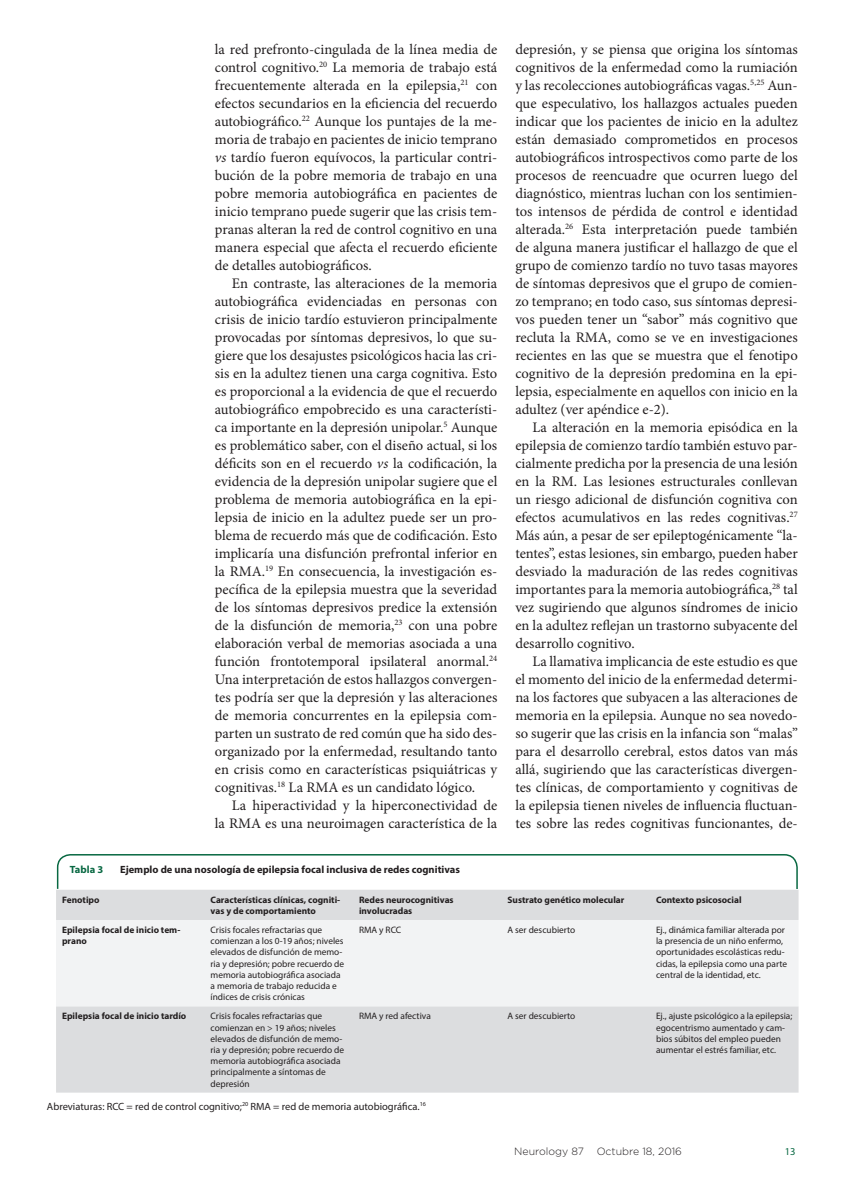
<style>
.page{position:relative;width:851px;height:1191px;background:#fff}
.page>*{position:absolute;margin:0;border:0;box-sizing:border-box;transform-origin:0 0}
.t1{font:14.55px/18px "Minion Pro";color:#221e1f;text-align:justify}
.t2{font:10.5px "Myriad Pro";color:#231f20}
.t3{font:700 10.5px "Myriad Pro";color:#231f20}
.t4{font:300 10.5px "Gotham";color:#231f20}
.t5{font:700 10.5px "Myriad Pro";color:#086842}
.t6{font:10.5px "Myriad Pro";color:#086842}
.t7{font:9.3px/11.2px "Myriad Pro";color:#231f20}
.t8{font:700 9.3px/11.2px "Myriad Pro";color:#231f20}
.s1{font-style:italic}
</style>
<div class="page">
<div style="left:56px;top:890px;width:742px;height:202px;background:#dcdddf"></div>
<div style="left:56px;top:920px;width:742px;height:86px;background:#f2f3f4"></div>
<svg style="left:56px;top:854px;width:742px;height:35px"></svg>
<p class="t1" style="left:215px;top:40px;width:284px">la red prefronto-cingulada de la línea media de control cognitivo.<sup>20</sup> La memoria de trabajo está frecuentemente alterada en la epilepsia,<sup>21</sup> con efectos secundarios en la eficiencia del recuerdo autobiográfico.<sup>22</sup> Aunque los puntajes de la me&shy;moria de trabajo en pacientes de inicio temprano <span class="s1">vs</span> tardío fueron equívocos, la particular contri&shy;bución de la pobre memoria de trabajo en una pobre memoria autobiográfica en pacientes de inicio temprano puede sugerir que las crisis tem&shy;pranas alteran la red de control cognitivo en una manera especial que afecta el recuerdo eficiente de detalles autobiográficos.</p>
<p class="t1" style="left:215px;top:274px;width:284px;text-indent:17px">En contraste, las alteraciones de la memoria autobiográfica evidenciadas en personas con crisis de inicio tardío estuvieron principalmente provocadas por síntomas depresivos, lo que su&shy;giere que los desajustes psicológicos hacia las cri&shy;sis en la adultez tienen una carga cognitiva. Esto es proporcional a la evidencia de que el recuerdo autobiográfico empobrecido es una característi&shy;ca importante en la depresión unipolar.<sup>5</sup> Aunque es problemático saber, con el diseño actual, si los déficits son en el recuerdo <span class="s1">vs</span> la codificación, la evidencia de la depresión unipolar sugiere que el problema de memoria autobiográfica en la epi&shy;lepsia de inicio en la adultez puede ser un pro&shy;blema de recuerdo más que de codificación. Esto implicaría una disfunción prefrontal inferior en la RMA.<sup>19</sup> En consecuencia, la investigación es&shy;pecífica de la epilepsia muestra que la severidad de los síntomas depresivos predice la extensión de la disfunción de memoria,<sup>23</sup> con una pobre elaboración verbal de memorias asociada a una función frontotemporal ipsilateral anormal.<sup>24<br></sup>Una interpretación de estos hallazgos convergen&shy;tes podría ser que la depresión y las alteraciones de memoria concurrentes en la epilepsia com&shy;parten un sustrato de red común que ha sido des&shy;organizado por la enfermedad, resultando tanto en crisis como en características psiquiátricas y cognitivas.<sup>18</sup> La RMA es un candidato lógico.</p>
<p class="t1" style="left:215px;top:796px;width:284px;text-align:right">La hiperactividad y la hiperconectividad de<br>la RMA es una neuroimagen característica de la</p>
<p class="t5" style="left:70px;top:863px;width:35px">Tabla 3</p>
<p class="t3" style="left:120px;top:863px;width:341px">Ejemplo de una nosología de epilepsia focal inclusiva de redes cognitivas</p>
<p class="t1" style="left:515px;top:40px;width:284px">depresión, y se piensa que origina los síntomas cognitivos de la enfermedad como la rumiación y las recolecciones autobiográficas vagas.<sup>5,25</sup> Aun&shy;que especulativo, los hallazgos actuales pueden indicar que los pacientes de inicio en la adultez están demasiado comprometidos en procesos autobiográficos introspectivos como parte de los procesos de reencuadre que ocurren luego del diagnóstico, mientras luchan con los sentimien&shy;tos intensos de pérdida de control e identidad alterada.<sup>26</sup> Esta interpretación puede también de alguna manera justificar el hallazgo de que el grupo de comienzo tardío no tuvo tasas mayores de síntomas depresivos que el grupo de comien&shy;zo temprano; en todo caso, sus síntomas depresi&shy;vos pueden tener un “sabor” más cognitivo que recluta la RMA, como se ve en investigaciones recientes en las que se muestra que el fenotipo cognitivo de la depresión predomina en la epi&shy;lepsia, especialmente en aquellos con inicio en la adultez (ver apéndice e-2).</p>
<p class="t1" style="left:515px;top:418px;width:284px;text-indent:17px">La alteración en la memoria episódica en la epilepsia de comienzo tardío también estuvo par&shy;cialmente predicha por la presencia de una lesión en la RM. Las lesiones estructurales conllevan un riesgo adicional de disfunción cognitiva con efectos acumulativos en las redes cognitivas.<sup>27<br></sup>Más aún, a pesar de ser epileptogénicamente “la&shy;tentes”, estas lesiones, sin embargo, pueden haber desviado la maduración de las redes cognitivas importantes para la memoria autobiográfica,<sup>28</sup> tal vez sugiriendo que algunos síndromes de inicio en la adultez reflejan un trastorno subyacente del desarrollo cognitivo.</p>
<p class="t1" style="left:515px;top:652px;width:284px;text-indent:17px">La llamativa implicancia de este estudio es que el momento del inicio de la enfermedad determi&shy;na los factores que subyacen a las alteraciones de memoria en la epilepsia. Aunque no sea novedo&shy;so sugerir que las crisis en la infancia son “malas” para el desarrollo cerebral, estos datos van más allá, sugiriendo que las características divergen&shy;tes clínicas, de comportamiento y cognitivas de la epilepsia tienen niveles de influencia fluctuan&shy;tes sobre las redes cognitivas funcionantes, de-</p>
<p class="t8" style="left:62px;top:893px;width:39px">Fenotipo</p>
<p class="t8" style="left:210px;top:893px;width:131px">Características clínicas, cogniti&shy;vas y de comportamiento</p>
<p class="t8" style="left:359px;top:893px;width:96px">Redes neurocognitivas involucradas</p>
<p class="t8" style="left:507px;top:893px;width:118px">Sustrato genético molecular</p>
<p class="t8" style="left:656px;top:893px;width:87px">Contexto psicosocial</p>
<p class="t8" style="left:62px;top:924px;width:120px">Epilepsia focal de inicio tem&shy;prano</p>
<p class="t7" style="left:210px;top:924px;width:135px">Crisis focales refractarias que comienzan a los 0-19 años; niveles elevados de disfunción de memo&shy;ria y depresión; pobre recuerdo de memoria autobiográfica asociada a memoria de trabajo reducida e índices de crisis crónicas</p>
<p class="t7" style="left:359px;top:924px;width:44px">RMA y RCC</p>
<p class="t7" style="left:507px;top:924px;width:69px">A ser descubierto</p>
<p class="t7" style="left:656px;top:924px;width:132px">Ej., dinámica familiar alterada por la presencia de un niño enfermo, oportunidades escolásticas redu&shy;cidas, la epilepsia como una parte central de la identidad, etc.</p>
<p class="t8" style="left:62px;top:1010px;width:126px">Epilepsia focal de inicio tardío</p>
<p class="t7" style="left:210px;top:1010px;width:135px">Crisis focales refractarias que comienzan en &gt; 19 años; niveles elevados de disfunción de memo&shy;ria y depresión; pobre recuerdo de memoria autobiográfica asociada principalmente a síntomas de depresión</p>
<p class="t7" style="left:359px;top:1010px;width:73px">RMA y red afectiva</p>
<p class="t7" style="left:507px;top:1010px;width:69px">A ser descubierto</p>
<p class="t7" style="left:656px;top:1010px;width:138px">Ej., ajuste psicológico a la epilepsia; egocentrismo aumentado y cam&shy;bios súbitos del empleo pueden aumentar el estrés familiar, etc.</p>
<p class="t2" style="left:47px;top:1099px;width:380px">Abreviaturas: RCC = red de control cognitivo;<sup>20</sup> RMA = red de memoria autobiográfica.<sup>16</sup></p>
<p class="t4" style="left:514px;top:1145px;width:169px">Neurology 87 Octubre 18, 2016</p>
<p class="t6" style="left:784px;top:1144px;width:12px">13</p>
</div>
